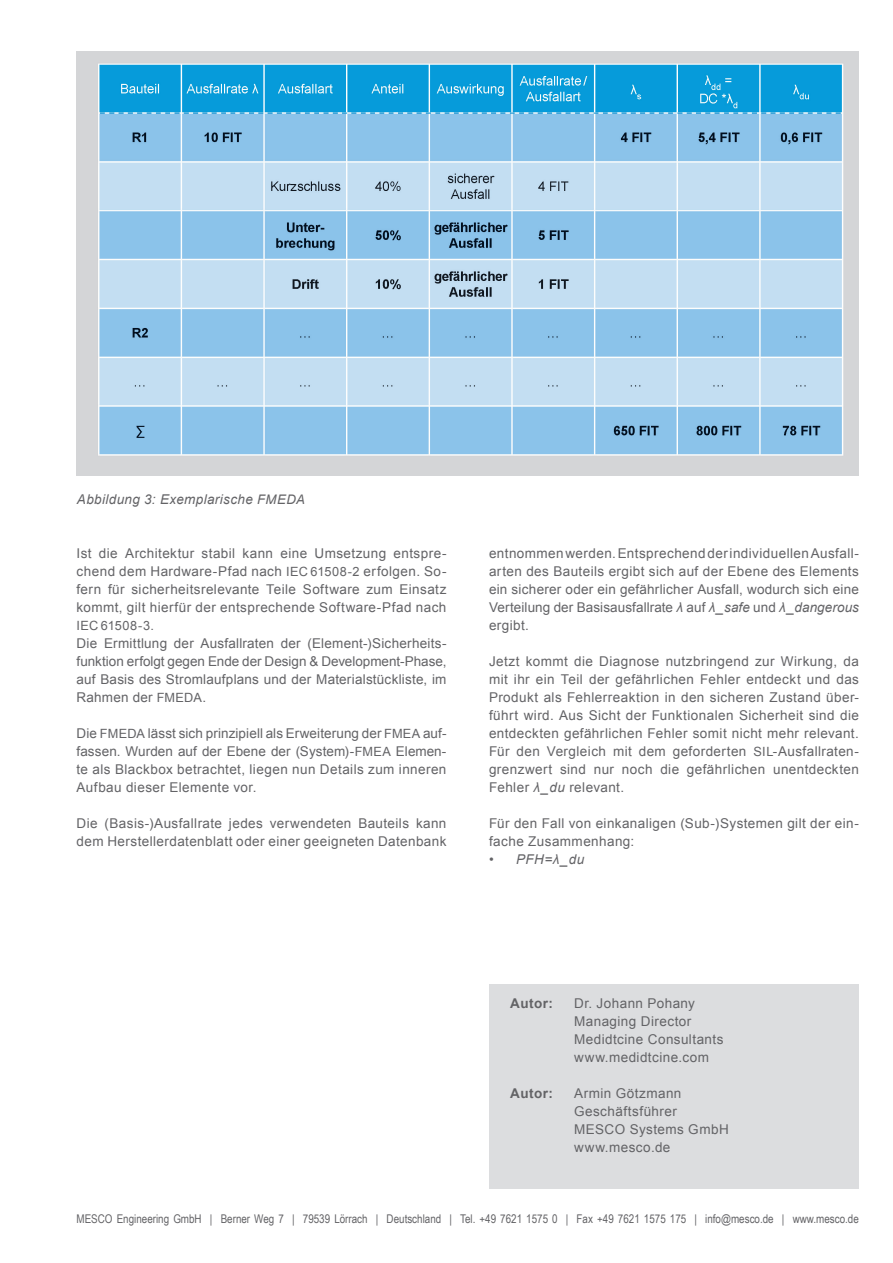
<style>
.page{position:relative;width:893px;height:1263px;background:#fff}
.page>*{position:absolute;margin:0;border:0;box-sizing:border-box;transform-origin:0 0}
.t1{font:13.5px/18px "Arial";letter-spacing:.03em;color:#636366;text-align:justify}
.t2{font:italic 13.5px "Arial";letter-spacing:.03em;color:#636366}
.t3{font:700 13.5px "Arial";letter-spacing:.035em;color:#636366}
.t4{font:12.75px "Arial";letter-spacing:.025em;color:#636366}
.t5{font:12px "Arial Narrow";color:#636366}
.s1{font-size:13.2px}
.s2{font-size:12.75px}
.s3{font-style:italic}
</style>
<div class="page">
<div style="left:489px;top:984px;width:370px;height:204px;background:#dcdddf"></div>
<img style="left:77px;top:51px;width:782px;height:424px">
<p class="t2" style="left:77px;top:491px;width:229px">Abbildung 3: Exemplarische <span class="s1">FMEDA</span></p>
<p class="t1" style="left:77px;top:544px;width:371px">Ist die Architektur stabil kann eine Umsetzung entspre&shy;chend dem Hardware-Pfad nach <span class="s2">IEC 61508-2</span> erfolgen. So&shy;fern für sicherheitsrelevante Teile Software zum Einsatz kommt, gilt hierfür der entsprechende Software-Pfad nach</p>
<p class="t4" style="left:77px;top:617px;width:79px">IEC 61508-3.</p>
<p class="t1" style="left:77px;top:634px;width:371px">Die Ermittlung der Ausfallraten der (Element-)Sicherheits&shy;funktion erfolgt gegen Ende der Design &amp; Development-Phase, auf Basis des Stromlaufplans und der Materialstückliste, im Rahmen der <span class="s2">FMEDA</span>.</p>
<p class="t1" style="left:77px;top:724px;width:371px">Die <span class="s2">FMEDA</span> lässt sich prinzipiell als Erweiterung der <span class="s2">FMEA</span> auf&shy;fassen. Wurden auf der Ebene der (System)-<span class="s2">FMEA</span> Elemen&shy;te als Blackbox betrachtet, liegen nun Details zum inneren Aufbau dieser Elemente vor.</p>
<p class="t1" style="left:77px;top:814px;width:371px">Die (Basis-)Ausfallrate jedes verwendeten Bauteils kann dem Herstellerdatenblatt oder einer geeigneten Datenbank</p>
<p class="t1" style="left:489px;top:544px;width:371px">entnommen werden. Entsprechend der individuellen Ausfall&shy;arten des Bauteils ergibt sich auf der Ebene des Elements ein sicherer oder ein gefährlicher Ausfall, wodurch sich eine Verteilung der Basisausfallrate <span class="s3">λ</span> auf <span class="s3">λ_safe</span> und <span class="s3">λ_dangerous </span>ergibt.</p>
<p class="t1" style="left:489px;top:652px;width:371px">Jetzt kommt die Diagnose nutzbringend zur Wirkung, da mit ihr ein Teil der gefährlichen Fehler entdeckt und das Produkt als Fehlerreaktion in den sicheren Zustand über&shy;führt wird. Aus Sicht der Funktionalen Sicherheit sind die entdeckten gefährlichen Fehler somit nicht mehr relevant.<br>Für den Vergleich mit dem geforderten <span class="s2">SIL</span>-Ausfallraten&shy;grenzwert sind nur noch die gefährlichen unentdeckten Fehler <span class="s3">λ_du</span> relevant.</p>
<p class="t1" style="left:489px;top:814px;width:371px">Für den Fall von einkanaligen (Sub-)Systemen gilt der ein&shy;fache Zusammenhang:</p>
<p class="t2" style="left:489px;top:851px;width:97px">• PFH=λ_du</p>
<p class="t3" style="left:510px;top:994px;width:44px">Autor:</p>
<p class="t1" style="left:574px;top:994px;width:151px;text-align:left">Dr. Johann Pohany<br>Managing Director<br>Medidtcine Consultants www.medidtcine.com</p>
<p class="t3" style="left:510px;top:1084px;width:44px">Autor:</p>
<p class="t1" style="left:574px;top:1084px;width:156px;text-align:left">Armin Götzmann<br>Geschäftsführer<br>MESCO Systems GmbH www.mesco.de</p>
<p class="t5" style="left:77px;top:1210px;width:784px">MESCO Engineering GmbH | Berner Weg 7 | 79539 Lörrach | Deutschland | Tel. +49 7621 1575 0 | Fax +49 7621 1575 175 | info@mesco.de | www.mesco.de</p>
</div>
